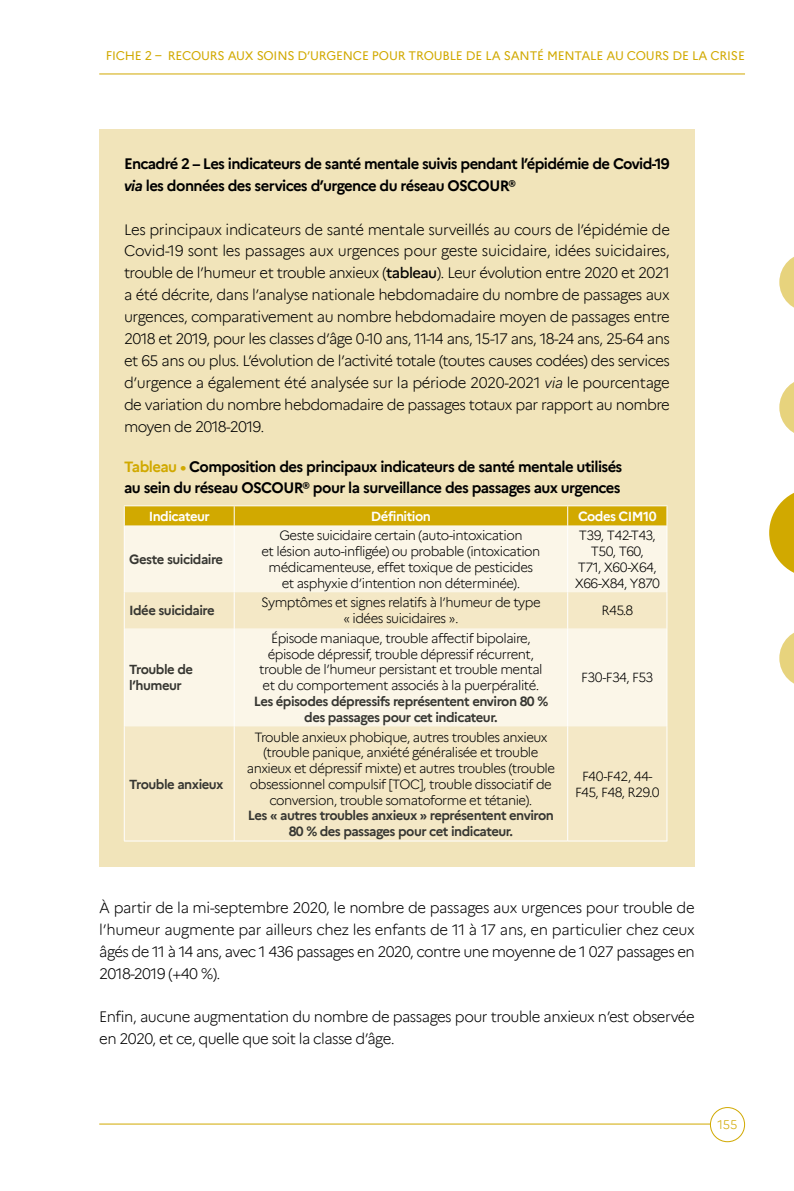
<style>
.page{position:relative;width:794px;height:1191px;background:#fff}
.page>*{position:absolute;margin:0;border:0;box-sizing:border-box;transform-origin:0 0}
.Encadré{font:300 14.88px/21.9px "Marianne";letter-spacing:-.04em;color:#000;text-align:justify}
.txt_normal{font:300 14.88px/21.9px "Marianne";letter-spacing:-.04em;color:#000;text-align:justify}
.Graph_Tab{font:700 14.88px/21px "Marianne";letter-spacing:-.04em;color:#000}
.encadré-titre{font:700 14.88px/21.9px "Marianne";letter-spacing:-.045em;color:#000}
.tab_txt_cellule{font:300 13.12px/15.8px "Marianne";letter-spacing:-.04em;color:#000;text-align:center}
.tab_entrées_gauche_g{font:700 13.12px/15.8px "Marianne";letter-spacing:-.04em;color:#373732;text-align:center}
.tab_tétière{font:700 13.12px "Marianne";letter-spacing:-.04em;color:#fff}
.t1{font:12.25px "Marianne";letter-spacing:-.015em;color:#d1a900}
.t2{font:300 12.25px "Marianne";color:#d1a900}
.s1{font-style:italic}
.s2{font-weight:500}
.s3{color:#d1a900}
</style>
<div class="page">
<hr style="left:99px;top:1123px;width:626px;height:1px;background:#d1a900">
<hr style="left:99px;top:74px;width:646px;height:1px;background:#d1a900">
<div style="left:710px;top:1107px;width:34px;height:34px;background:#fff;border-radius:50%"></div>
<div style="left:710px;top:1107px;width:35px;height:35px;border:1px solid #d1a900;border-radius:50%"></div>
<svg style="left:779px;top:382px;width:15px;height:51px"></svg>
<svg style="left:779px;top:257px;width:15px;height:51px"></svg>
<svg style="left:779px;top:633px;width:15px;height:51px"></svg>
<svg style="left:769px;top:493px;width:25px;height:80px"></svg>
<div style="left:99px;top:129px;width:595px;height:737px;background:#f1e4ba"></div>
<div style="left:125px;top:525px;width:541px;height:67px;background:#fbf6e8"></div>
<svg style="left:125px;top:592px;width:541px;height:248px;fill:#f4e8c6"></svg>
<hr style="left:234px;top:525px;width:1px;height:67px;background:#fff">
<hr style="left:567px;top:525px;width:1px;height:67px;background:#fff">
<hr style="left:234px;top:628px;width:1px;height:98px;background:#fff">
<hr style="left:567px;top:628px;width:1px;height:98px;background:#fff">
<hr style="left:234px;top:592px;width:1px;height:36px;background:#fff">
<hr style="left:567px;top:592px;width:1px;height:36px;background:#fff">
<hr style="left:234px;top:726px;width:1px;height:114px;background:#fff">
<hr style="left:567px;top:726px;width:1px;height:114px;background:#fff">
<hr style="left:124px;top:505px;width:110px;height:1px;background:#fff">
<hr style="left:234px;top:505px;width:333px;height:1px;background:#fff">
<hr style="left:567px;top:505px;width:100px;height:1px;background:#fff">
<hr style="left:666px;top:726px;width:1px;height:114px;background:#fff">
<hr style="left:666px;top:592px;width:1px;height:36px;background:#fff">
<hr style="left:666px;top:628px;width:1px;height:98px;background:#fff">
<hr style="left:666px;top:525px;width:1px;height:67px;background:#fff">
<div style="left:124px;top:506px;width:543px;height:19px;background:#d1a900"></div>
<hr style="left:124px;top:525px;width:1px;height:67px;background:#fff">
<hr style="left:124px;top:592px;width:1px;height:36px;background:#fff">
<hr style="left:124px;top:628px;width:1px;height:98px;background:#fff">
<hr style="left:124px;top:726px;width:1px;height:114px;background:#fff">
<hr style="left:124px;top:840px;width:110px;height:1px;background:#fff">
<hr style="left:234px;top:840px;width:333px;height:1px;background:#fff">
<hr style="left:567px;top:840px;width:100px;height:1px;background:#fff">
<p class="t1" style="left:106px;top:46px;width:160px">FICHE 2 – RECOU RS AUX SOINS</p>
<p class="t1" style="left:297px;top:46px;width:84px">D’URGENCE POU</p>
<p class="t1" style="left:398px;top:46px;width:115px">R TROUBLEDE LA SANTÉ</p>
<p class="t1" style="left:547px;top:46px;width:9px">MENTALE</p>
<p class="t1" style="left:606px;top:46px;width:127px">AU COU RS DE LA CRISE</p>
<p class="encadré-titre" style="left:124px;top:151px;width:547px">Encadré 2 – Les indicateurs de santé mentale suivis pendant l’épidémie de Covid-19 <span class="s1">via</span> les données des services d’urgence du réseau OSCOUR®</p>
<p class="Encadré" style="left:124px;top:217px;width:547px">Les principaux indicateurs de santé mentale surveillés au cours de l’épidémie de Covid-19 sont les passages aux urgences pour geste suicidaire, idées suicidaires, trouble de l’humeur et trouble anxieux (<span class="s2">tableau</span>). Leur évolution entre 2020 et 2021 a été décrite, dans l’analyse nationale hebdomadaire du nombre de passages aux urgences, comparativement au nombre hebdomadaire moyen de passages entre 2018 et 2019, pour les classes d’âge 0-10 ans, 11-14 ans, 15-17 ans, 18-24 ans, 25-64 ans et 65 ans ou plus. L’évolution de l’activité totale (toutes causes codées) des services d’urgence a également été analysée sur la période 2020-2021 <span class="s1">via</span> le pourcentage de variation du nombre hebdomadaire de passages totaux par rapport au nombre moyen de 2018-2019.</p>
<p class="Graph_Tab" style="left:124px;top:455px;width:500px"><span class="s3">Tableau •</span> Composition des principaux indicateurs de santé mentale utilisés au sein du réseau OSCOUR® pour la surveillance des passages aux urgences</p>
<p class="tab_tétière" style="left:149px;top:506px;width:63px">Indicateur</p>
<p class="tab_tétière" style="left:371px;top:506px;width:61px">Définition</p>
<p class="tab_tétière" style="left:578px;top:506px;width:80px">Codes CIM10</p>
<p class="tab_entrées_gauche_g" style="left:129px;top:550px;width:95px">Geste suicidaire</p>
<p class="tab_txt_cellule" style="left:261px;top:527px;width:280px">Geste suicidaire certain (auto-intoxication<br>et lésion auto-infligée) ou probable (intoxication médicamenteuse, effet toxique de pesticides et asphyxie d’intention non déterminée).</p>
<p class="tab_txt_cellule" style="left:575px;top:527px;width:87px">T39, T42-T43,<br>T50, T60,<br>T71, X60-X64,<br>X66-X84, Y870</p>
<p class="tab_entrées_gauche_g" style="left:129px;top:601px;width:87px">Idée suicidaire</p>
<p class="tab_txt_cellule" style="left:261px;top:594px;width:281px">Symptômes et signes relatifs à l’humeur de type « idées suicidaires ».</p>
<p class="tab_txt_cellule" style="left:601px;top:602px;width:33px">R45.8</p>
<p class="tab_entrées_gauche_g" style="left:129px;top:661px;width:65px;text-align:left">Trouble de l’humeur</p>
<p class="tab_entrées_gauche_g" style="left:129px;top:775px;width:96px">Trouble anxieux</p>
<p class="tab_txt_cellule" style="left:259px;top:629px;width:285px">Épisode maniaque, trouble affectif bipolaire, épisode dépressif, trouble dépressif récurrent, trouble de l’humeur persistant et trouble mental et du comportement associés à la puerpéralité.</p>
<p class="tab_entrées_gauche_g" style="left:254px;top:692px;width:296px">Les épisodes dépressifs représentent environ 80 % des passages pour cet indicateur.</p>
<p class="tab_txt_cellule" style="left:247px;top:728px;width:310px">Trouble anxieux phobique, autres troubles anxieux (trouble panique, anxiété généralisée et trouble anxieux et dépressif mixte) et autres troubles (trouble obsessionnel compulsif [TOC], trouble dissociatif de conversion, trouble somatoforme et tétanie).</p>
<p class="tab_entrées_gauche_g" style="left:248px;top:806px;width:307px">Les « autres troubles anxieux » représentent environ<br>80 % des passages pour cet indicateur.</p>
<p class="tab_txt_cellule" style="left:581px;top:669px;width:74px">F30-F34, F53</p>
<p class="tab_txt_cellule" style="left:575px;top:767px;width:86px">F40-F42, 44-<br>F45, F48, R29.0</p>
<p class="txt_normal" style="left:99px;top:895px;width:597px">À partir de la mi-septembre 2020, le nombre de passages aux urgences pour trouble de l’humeur augmente par ailleurs chez les enfants de 11 à 17 ans, en particulier chez ceux âgés de 11 à 14 ans, avec 1 436 passages en 2020, contre une moyenne de 1 027 passages en 2018-2019 (+40 %).</p>
<p class="txt_normal" style="left:99px;top:1005px;width:597px">Enfin, aucune augmentation du nombre de passages pour trouble anxieux n’est observée en 2020, et ce, quelle que soit la classe d’âge.</p>
<p class="t2" style="left:717px;top:1115px;width:21px">155</p>
</div>
